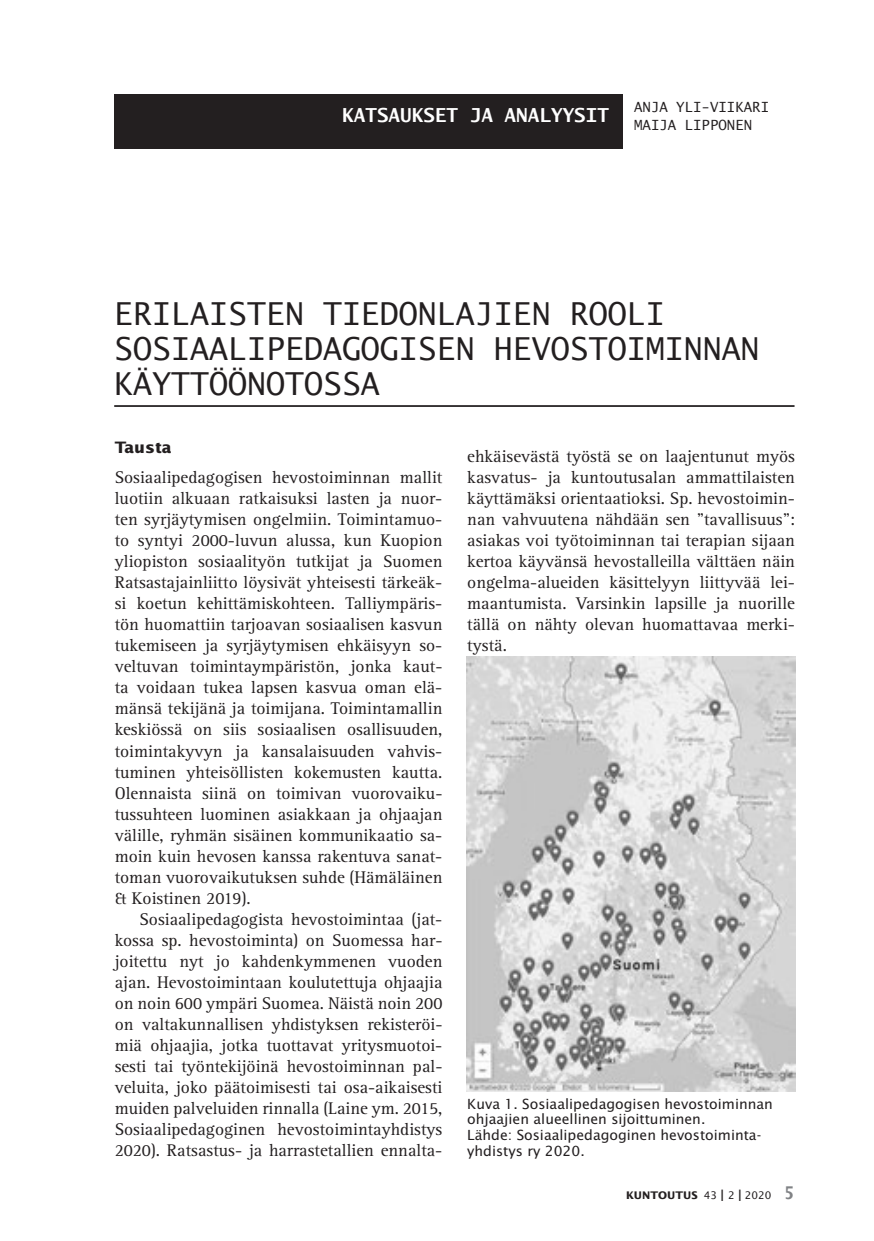
<style>
.page{position:relative;width:874px;height:1241px;background:#fff}
.page>*{position:absolute;margin:0;border:0;box-sizing:border-box;transform-origin:0 0}
.t1{font:31.5px/35px "Lucida Sans Typewriter";color:#231f20}
.t2{font:700 19.25px "Lucida Sans Typewriter";color:#fff}
.t3{font:17.5px/21px "Rotis Serif";color:#231f20;text-align:justify}
.t4{font:700 15.75px "Lucida Sans";color:#231f20}
.t5{font:14px/15.8px "Lucida Sans";color:#231f20}
.t6{font:14px/17.5px "Lucida Sans Typewriter";color:#231f20}
.t7{font:700 10.5px "Lucida Sans";color:#231f20}
.s1{font-weight:400}
.s2{font-weight:400;font-size:15.75px}
.s3{font-family:"Lucida Sans Typewriter";font-size:17.5px;color:#808285}
</style>
<div class="page">
<hr style="left:114px;top:405px;width:680px;height:2px;background:#231f20">
<div style="left:115px;top:94px;width:508px;height:55px;background:#231f20"></div>
<img style="left:466px;top:656px;width:329px;height:435px">
<p class="t2" style="left:342px;top:104px;width:268px">KATSAUKSET JA ANALYYSIT</p>
<p class="t6" style="left:633px;top:99px;width:136px">ANJA YLI-VIIKARI<br>MAIJA LIPPONEN</p>
<h1 class="t1" style="left:114px;top:297px;width:646px">ERILAISTEN TIEDONLAJIEN ROOLI<br>SOSIAALIPEDAGOGISEN HEVOSTOIMINNAN<br>KÄYTTÖÖNOTOSSA</h1>
<p class="t4" style="left:115px;top:438px;width:58px">Tausta</p>
<p class="t3" style="left:115px;top:467px;width:329px">Sosiaalipedagogisen hevostoiminnan mallit luotiin alkuaan ratkaisuksi lasten ja nuor&shy;ten syrjäytymisen ongelmiin. Toimintamuo&shy;to syntyi 2000-luvun alussa, kun Kuopion yliopiston sosiaalityön tutkijat ja Suomen Ratsastajainliitto löysivät yhteisesti tärkeäk&shy;si koetun kehittämiskohteen. Talliympäris&shy;tön huomattiin tarjoavan sosiaalisen kasvun tukemiseen ja syrjäytymisen ehkäisyyn so&shy;veltuvan toimintaympäristön, jonka kaut&shy;ta voidaan tukea lapsen kasvua oman elä&shy;mänsä tekijänä ja toimijana. Toimintamallin keskiössä on siis sosiaalisen osallisuuden, toimintakyvyn ja kansalaisuuden vahvis&shy;tuminen yhteisöllisten kokemusten kautta.<br>Olennaista siinä on toimivan vuorovaiku&shy;tussuhteen luominen asiakkaan ja ohjaajan välille, ryhmän sisäinen kommunikaatio sa&shy;moin kuin hevosen kanssa rakentuva sanat&shy;toman vuorovaikutuksen suhde (Hämäläinen &amp; Koistinen 2019).</p>
<p class="t3" style="left:115px;top:908px;width:329px;text-indent:25px">Sosiaalipedagogista hevostoimintaa (jat&shy;kossa sp. hevostoiminta) on Suomessa har&shy;joitettu nyt jo kahdenkymmenen vuoden ajan. Hevostoimintaan koulutettuja ohjaajia on noin 600 ympäri Suomea. Näistä noin 200 on valtakunnallisen yhdistyksen rekisteröi&shy;miä ohjaajia, jotka tuottavat yritysmuotoi&shy;sesti tai työntekijöinä hevostoiminnan pal&shy;veluita, joko päätoimisesti tai osa-aikaisesti muiden palveluiden rinnalla (Laine ym. 2015, Sosiaalipedagoginen hevostoimintayhdistys 2020). Ratsastus- ja harrastetallien ennalta-</p>
<p class="t3" style="left:467px;top:446px;width:329px">ehkäisevästä työstä se on laajentunut myös kasvatus- ja kuntoutusalan ammattilaisten käyttämäksi orientaatioksi. Sp. hevostoimin&shy;nan vahvuutena nähdään sen ”tavallisuus”: asiakas voi työtoiminnan tai terapian sijaan kertoa käyvänsä hevostalleilla välttäen näin ongelma-alueiden käsittelyyn liittyvää lei&shy;maantumista. Varsinkin lapsille ja nuorille tällä on nähty olevan huomattavaa merki&shy;tystä.</p>
<p class="t5" style="left:467px;top:1095px;width:307px">Kuva 1. Sosiaalipedagogisen hevostoiminnan ohjaajien alueellinen sijoittuminen.<br>Lähde: Sosiaalipedagoginen hevostoiminta&shy;yhdistys ry 2020.</p>
<p class="t7" style="left:625px;top:1188px;width:170px">KUNTOUTUS <span class="s1">43</span> <span class="s2">I</span> <span class="s1">2</span> <span class="s2">I</span> <span class="s1">2020</span> <span class="s3">5</span></p>
</div>
